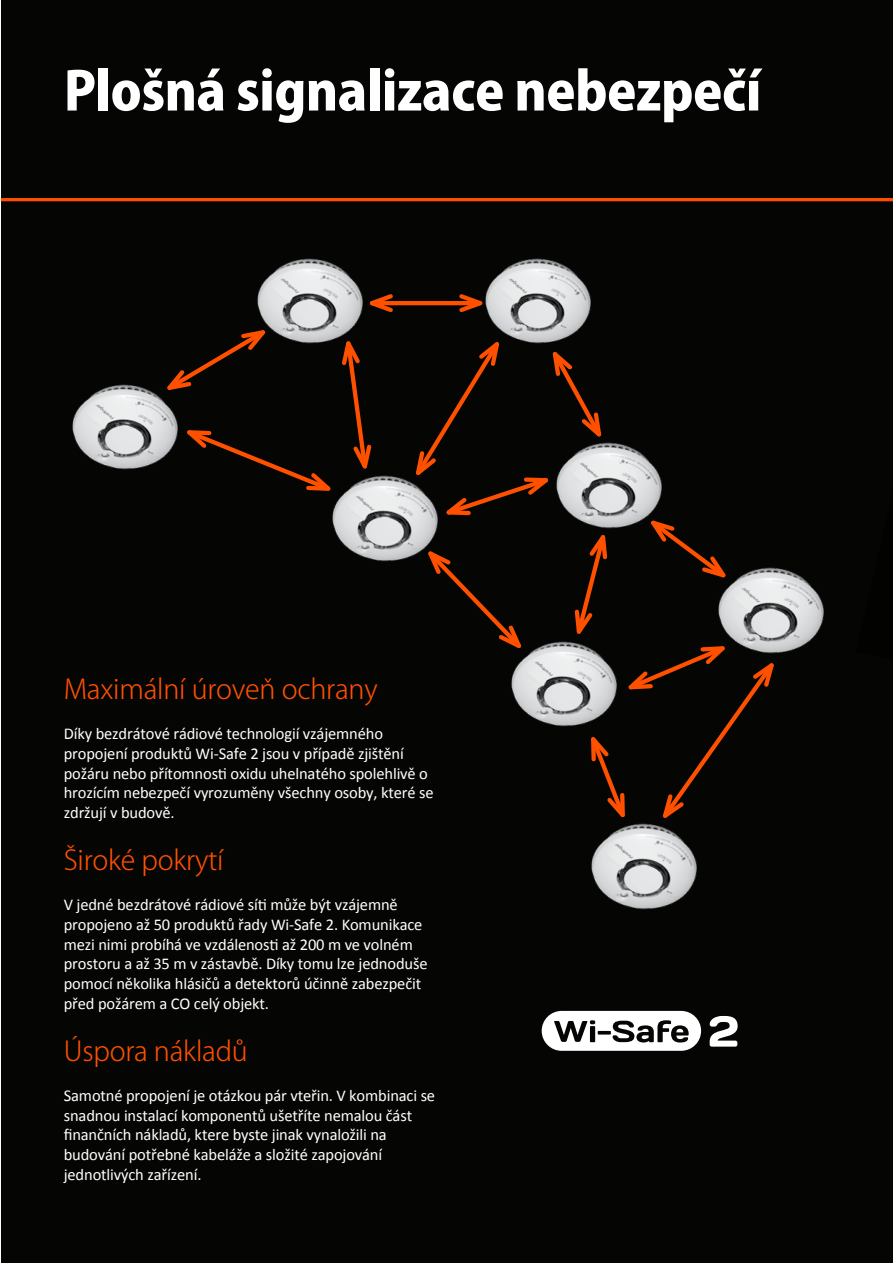
<style>
.page{position:relative;width:893px;height:1263px;background:#fff}
.page>*{position:absolute;margin:0;border:0;box-sizing:border-box;transform-origin:0 0}
.t1{font:800 52.5px "Koz Go Pro";letter-spacing:-.01em;color:#fff}
.t2{font:300 27px "Koz Go Pro";letter-spacing:-.01em;color:#ff5000}
.t3{font:16.5px/19.8px "Calibri";letter-spacing:-.01em;color:#fff}
</style>
<div class="page">
<div style="left:1px;top:0;width:892px;height:1263px;background:#050504"></div>
<img style="left:591px;top:827px;width:106px;height:83px">
<img style="left:779px;top:568px;width:45px;height:85px">
<img style="left:332px;top:475px;width:80px;height:87px">
<img style="left:487px;top:258px;width:104px;height:75px">
<img style="left:72px;top:384px;width:87px;height:86px">
<img style="left:257px;top:258px;width:104px;height:68px">
<hr style="left:372px;top:301px;width:108px;height:4px;background:#ff5000">
<svg style="left:456px;top:291px;width:37px;height:24px"></svg>
<svg style="left:359px;top:291px;width:37px;height:24px"></svg>
<svg style="left:159px;top:326px;width:215px;height:168px"></svg>
<svg style="left:412px;top:333px;width:367px;height:494px"></svg>
<hr style="left:1px;top:198px;width:892px;height:3px;background:#ff5000">
<svg style="left:542px;top:1011px;width:159px;height:40px"></svg>
<svg style="left:710px;top:1016px;width:28px;height:30px"></svg>
<svg style="left:264px;top:678px;width:7px;height:5px"></svg>
<svg style="left:728px;top:69px;width:18px;height:8px"></svg>
<h1 class="t1" style="left:64px;top:57px;width:699px">Plošná signalizace nebezpecí</h1>
<h2 class="t2" style="left:64px;top:672px;width:315px">Maximální úroven ochrany</h2>
<p class="t3" style="left:64px;top:724px;width:371px">Díky bezdrátové rádiové technologií vzájemného propojení produktů Wi-Safe 2 jsou v případě zjištění požáru nebo přítomnosti oxidu uhelnatého spolehlivě o hrozícím nebezpečí vyrozuměny všechny osoby, které se zdržují v budově.</p>
<h2 class="t2" style="left:64px;top:843px;width:161px">Široké pokrytí</h2>
<p class="t3" style="left:64px;top:895px;width:365px">V jedné bezdrátové rádiové síti může být vzájemně propojeno až 50 produktů řady Wi-Safe 2. Komunikace mezi nimi probíhá ve vzdálenosti až 200 m ve volném prostoru a až 35 m v zástavbě. Díky tomu lze jednoduše pomocí několika hlásičů a detektorů účinně zabezpečit před požárem a CO celý objekt.</p>
<h2 class="t2" style="left:64px;top:1034px;width:185px">Úspora nákladů</h2>
<p class="t3" style="left:64px;top:1085px;width:373px">Samotné propojení je otázkou pár vteřin. V kombinaci se snadnou instalací komponentů ušetříte nemalou část finančních nákladů, ktere byste jinak vynaložili na budování potřebné kabeláže a složité zapojování jednotlivých zařízení.</p>
</div>
